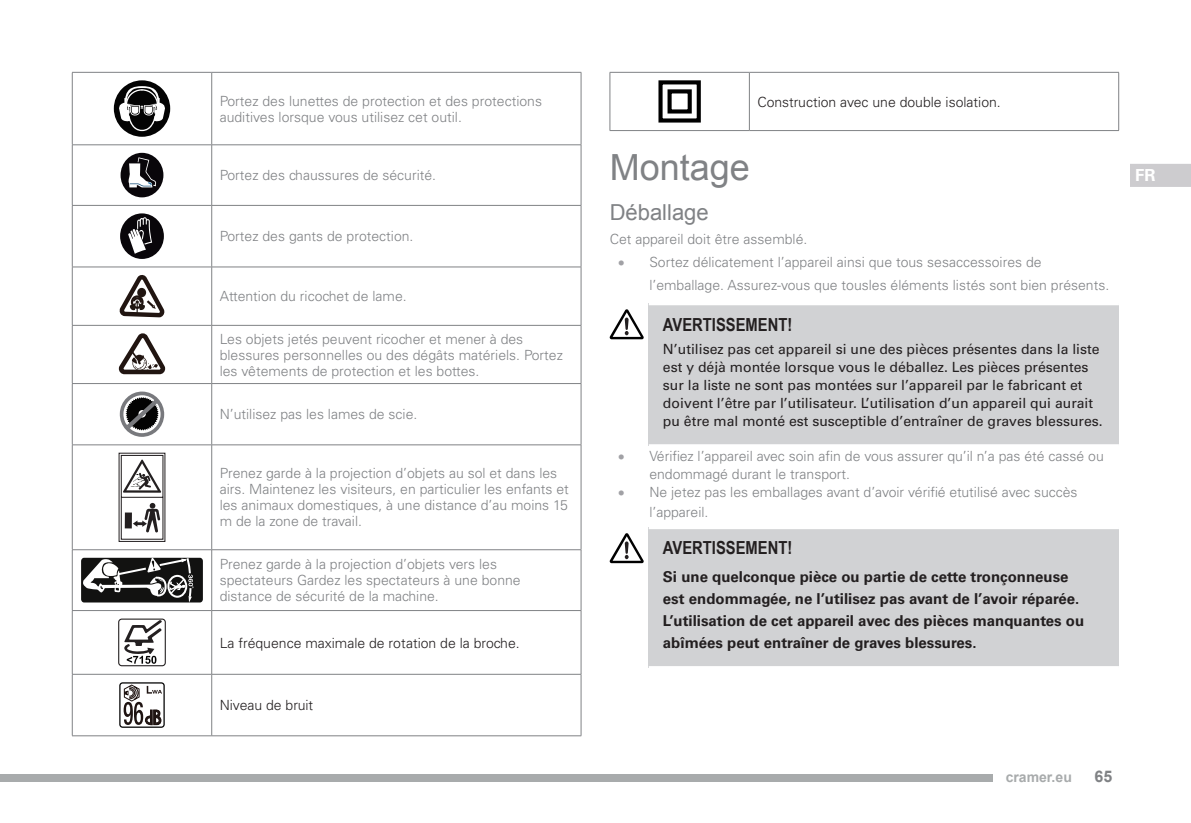
<style>
.page{position:relative;width:1191px;height:823px;background:#fff}
.page>*{position:absolute;margin:0;border:0;box-sizing:border-box;transform-origin:0 0}
.Brödtext{font:36px "Arial";color:#808285}
.Rubrik_2_Cramer{font:22px "Arial";color:#808285}
.VARNING__Cramer{font:700 18px "Arial Narrow";color:#231f20}
.t1{font:700 16.6px "Univers LT Std";color:#fff}
.t2{font:700 16px "Arial";color:#808285}
.Varningstext{font:700 15px/22px "Univers LT Std";color:#231f20}
.Brödtext-2{font:300 14px/16px "Univers LT Std";color:#808285}
.Brödtext-3{font:14px/18px "Univers LT Std";color:#231f20}
.Brödtext-4{font:300 14px "Univers LT Std";color:#231f20}
.t3{font:700 14px "Arial";color:#a8abac}
.s1{color:#a1a1a5}
</style>
<div class="page">
<div style="left:0;top:774px;width:993px;height:7px;background:#a8abac"></div>
<svg style="left:1130px;top:164px;width:61px;height:23px"></svg>
<hr style="left:72px;top:72px;width:140px;height:1px;background:#808285">
<hr style="left:72px;top:73px;width:1px;height:71px;background:#808285">
<hr style="left:212px;top:72px;width:369px;height:1px;background:#808285">
<hr style="left:211px;top:73px;width:1px;height:71px;background:#808285">
<hr style="left:581px;top:73px;width:1px;height:71px;background:#808285">
<hr style="left:72px;top:144px;width:140px;height:1px;background:#808285">
<hr style="left:72px;top:145px;width:1px;height:60px;background:#808285">
<hr style="left:212px;top:144px;width:369px;height:1px;background:#808285">
<hr style="left:211px;top:145px;width:1px;height:60px;background:#808285">
<hr style="left:581px;top:145px;width:1px;height:60px;background:#808285">
<hr style="left:72px;top:205px;width:140px;height:1px;background:#808285">
<hr style="left:72px;top:205px;width:1px;height:61px;background:#808285">
<hr style="left:212px;top:205px;width:369px;height:1px;background:#808285">
<hr style="left:211px;top:205px;width:1px;height:61px;background:#808285">
<hr style="left:581px;top:205px;width:1px;height:61px;background:#808285">
<hr style="left:72px;top:266px;width:140px;height:1px;background:#808285">
<hr style="left:72px;top:267px;width:1px;height:58px;background:#808285">
<hr style="left:212px;top:266px;width:369px;height:1px;background:#808285">
<hr style="left:211px;top:267px;width:1px;height:58px;background:#808285">
<hr style="left:581px;top:267px;width:1px;height:58px;background:#808285">
<hr style="left:72px;top:325px;width:140px;height:1px;background:#808285">
<hr style="left:72px;top:325px;width:1px;height:58px;background:#808285">
<hr style="left:212px;top:325px;width:369px;height:1px;background:#808285">
<hr style="left:211px;top:325px;width:1px;height:58px;background:#808285">
<hr style="left:581px;top:325px;width:1px;height:58px;background:#808285">
<hr style="left:72px;top:383px;width:140px;height:1px;background:#808285">
<hr style="left:72px;top:383px;width:1px;height:61px;background:#808285">
<hr style="left:212px;top:383px;width:369px;height:1px;background:#808285">
<hr style="left:211px;top:383px;width:1px;height:61px;background:#808285">
<hr style="left:581px;top:383px;width:1px;height:61px;background:#808285">
<hr style="left:72px;top:444px;width:140px;height:1px;background:#808285">
<hr style="left:72px;top:445px;width:1px;height:104px;background:#808285">
<hr style="left:212px;top:444px;width:369px;height:1px;background:#808285">
<hr style="left:211px;top:445px;width:1px;height:104px;background:#808285">
<hr style="left:581px;top:445px;width:1px;height:104px;background:#808285">
<hr style="left:72px;top:549px;width:140px;height:1px;background:#808285">
<hr style="left:72px;top:549px;width:1px;height:61px;background:#808285">
<hr style="left:212px;top:549px;width:369px;height:1px;background:#808285">
<hr style="left:211px;top:549px;width:1px;height:61px;background:#808285">
<hr style="left:581px;top:549px;width:1px;height:61px;background:#808285">
<hr style="left:72px;top:610px;width:140px;height:1px;background:#808285">
<hr style="left:72px;top:610px;width:1px;height:63px;background:#808285">
<hr style="left:212px;top:610px;width:369px;height:1px;background:#808285">
<hr style="left:211px;top:610px;width:1px;height:63px;background:#808285">
<hr style="left:581px;top:610px;width:1px;height:63px;background:#808285">
<hr style="left:72px;top:673px;width:140px;height:1px;background:#808285">
<hr style="left:72px;top:674px;width:1px;height:61px;background:#808285">
<hr style="left:212px;top:673px;width:369px;height:1px;background:#808285">
<hr style="left:211px;top:674px;width:1px;height:61px;background:#808285">
<hr style="left:581px;top:674px;width:1px;height:61px;background:#808285">
<hr style="left:72px;top:735px;width:140px;height:1px;background:#808285">
<hr style="left:212px;top:735px;width:369px;height:1px;background:#808285">
<svg style="left:114px;top:80px;width:56px;height:57px"></svg>
<div style="left:121px;top:153px;width:42px;height:44px;background:#09060a;border-radius:50%"></div>
<svg style="left:128px;top:157px;width:28px;height:30px"></svg>
<div style="left:120px;top:213px;width:44px;height:46px;background:#09060a;border-radius:50%"></div>
<svg style="left:128px;top:217px;width:24px;height:36px"></svg>
<svg style="left:121px;top:275px;width:44px;height:43px"></svg>
<div style="left:138px;top:289px;width:7px;height:7px;border:2px solid #211511;border-radius:50%"></div>
<svg style="left:118px;top:333px;width:48px;height:42px"></svg>
<svg style="left:119px;top:391px;width:45px;height:46px"></svg>
<svg style="left:120px;top:454px;width:44px;height:86px"></svg>
<div style="left:81px;top:557px;width:122px;height:45px;background:#121211;border-radius:3px"></div>
<svg style="left:83px;top:557px;width:110px;height:45px"></svg>
<div style="left:167px;top:574px;width:20px;height:23px;border:2px solid #fff;border-radius:50%"></div>
<div style="left:118px;top:618px;width:48px;height:48px;border:1px solid #231f20;border-radius:3px"></div>
<svg style="left:124px;top:619px;width:38px;height:44px"></svg>
<svg style="left:123px;top:684px;width:39px;height:41px"></svg>
<div style="left:119px;top:682px;width:46px;height:45px;border:1px solid #000;border-radius:3px"></div>
<hr style="left:609px;top:72px;width:140px;height:1px;background:#808285">
<hr style="left:609px;top:73px;width:1px;height:57px;background:#808285">
<hr style="left:749px;top:72px;width:370px;height:1px;background:#808285">
<hr style="left:749px;top:73px;width:1px;height:57px;background:#808285">
<hr style="left:1118px;top:73px;width:1px;height:57px;background:#808285">
<hr style="left:609px;top:130px;width:140px;height:1px;background:#808285">
<hr style="left:749px;top:130px;width:370px;height:1px;background:#808285">
<svg style="left:658px;top:80px;width:43px;height:43px"></svg>
<div style="left:649px;top:303px;width:470px;height:143px;background:#d1d2d4"></div>
<hr style="left:649px;top:301px;width:470px;height:4px;background:#fff">
<hr style="left:649px;top:444px;width:470px;height:4px;background:#fff">
<svg style="left:609px;top:309px;width:34px;height:30px"></svg>
<div style="left:649px;top:527px;width:470px;height:140px;background:#d1d2d4"></div>
<hr style="left:649px;top:525px;width:470px;height:4px;background:#fff">
<svg style="left:649px;top:666px;width:470px;height:1px"></svg>
<svg style="left:609px;top:533px;width:34px;height:30px"></svg>
<p class="Brödtext-2" style="left:220px;top:93px;width:324px">Portez des lunettes de protection et des protections auditives lorsque vous utilisez cet outil.</p>
<p class="Brödtext-2" style="left:220px;top:167px;width:218px">Portez des chaussures de sécurité.</p>
<p class="Brödtext-2" style="left:220px;top:228px;width:195px">Portez des gants de protection.</p>
<p class="Brödtext-2" style="left:220px;top:288px;width:188px">Attention du ricochet de lame.</p>
<p class="Brödtext-2" style="left:220px;top:330px;width:345px">Les objets jetés peuvent ricocher et mener à des blessures personnelles ou des dégâts matériels. Portez les vêtements de protection et les bottes.</p>
<p class="Brödtext-2" style="left:220px;top:406px;width:199px">N’utilisez pas les lames de scie.</p>
<p class="Brödtext-2" style="left:220px;top:465px;width:350px">Prenez garde à la projection d’objets au sol et dans les airs. Maintenez les visiteurs, en particulier les enfants et les animaux domestiques, à une distance d’au moins 15 m de la zone de travail.</p>
<p class="Brödtext-2" style="left:220px;top:556px;width:302px">Prenez garde à la projection d’objets vers les spectateurs Gardez les spectateurs à une bonne distance de sécurité de la machine.</p>
<p class="Brödtext-4" style="left:220px;top:633px;width:301px">La fréquence maximale de rotation de la broche.</p>
<p class="Brödtext-4" style="left:220px;top:696px;width:95px">Niveau de bruit</p>
<p class="Brödtext-4" style="left:757px;top:93px;width:245px">Construction avec une double isolation.</p>
<p class="Brödtext" style="left:609px;top:143px;width:142px">Montage</p>
<p class="Rubrik_2_Cramer" style="left:609px;top:198px;width:101px">Déballage</p>
<p class="Brödtext-2" style="left:609px;top:230px;width:199px">Cet appareil doit être assemblé.</p>
<p class="Brödtext-2" style="left:649px;top:251px;width:461px;line-height:23px;text-indent:-31px"><span class="s1">•</span> Sortez délicatement l’appareil ainsi que tous sesaccessoires de l’emballage. Assurez-vous que tousles éléments listés sont bien présents.</p>
<p class="VARNING__Cramer" style="left:663px;top:310px;width:131px">AVERTISSEMENT!</p>
<p class="Brödtext-3" style="left:663px;top:340px;width:441px">N’utilisez pas cet appareil si une des pièces présentes dans la liste est y déjà montée lorsque vous le déballez. Les pièces présentes sur la liste ne sont pas montées sur l’appareil par le fabricant et doivent l’être par l’utilisateur. L’utilisation d’un appareil qui aurait pu être mal monté est susceptible d’entraîner de graves blessures.</p>
<p class="Brödtext-2" style="left:649px;top:447px;width:456px;line-height:18px;text-indent:-31px"><span class="s1">•</span> Vérifiez l’appareil avec soin afin de vous assurer qu’il n’a pas été cassé ou endommagé durant le transport.</p>
<p class="Brödtext-2" style="left:649px;top:482px;width:430px;line-height:20px;text-indent:-31px"><span class="s1">•</span> Ne jetez pas les emballages avant d’avoir vérifié etutilisé avec succès l’appareil.</p>
<p class="VARNING__Cramer" style="left:663px;top:534px;width:131px">AVERTISSEMENT!</p>
<p class="Varningstext" style="left:663px;top:565px;width:423px">Si une quelconque pièce ou partie de cette tronçonneuse est endommagée, ne l’utilisez pas avant de l’avoir réparée.<br>L’utilisation de cet appareil avec des pièces manquantes ou abîmées peut entraîner de graves blessures.</p>
<p class="t1" style="left:1135px;top:165px;width:22px">FR</p>
<p class="t3" style="left:1005px;top:767px;width:68px">cramer.eu</p>
<p class="t2" style="left:1094px;top:765px;width:19px">65</p>
</div>
